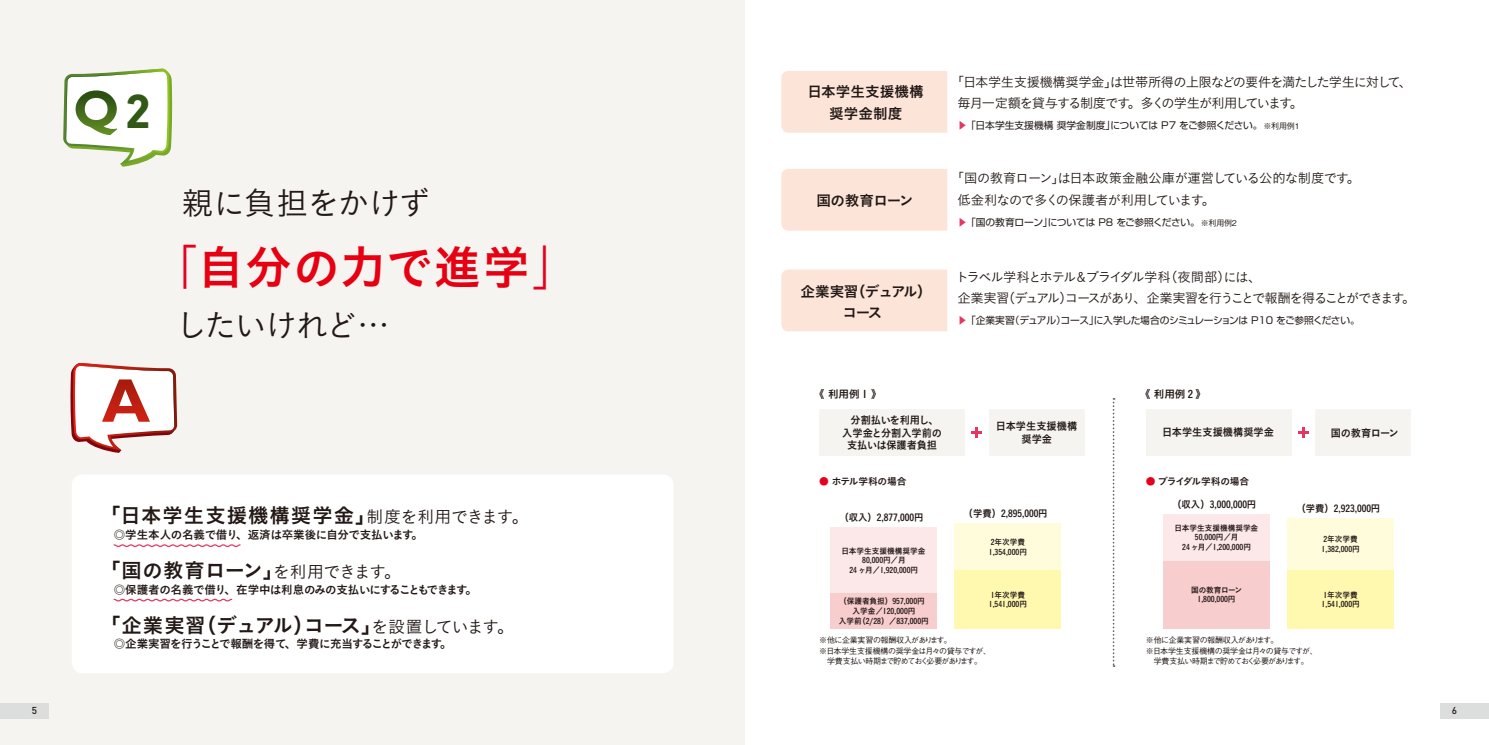
<style>
.page{position:relative;width:1489px;height:745px;background:#fff}
.page>*{position:absolute;margin:0;border:0;box-sizing:border-box;transform-origin:0 0}
.t1{font:700 48.75px "DIN Next LT Pro";color:#315816}
.t2{font:47px "Koburina Go Std W6";letter-spacing:.015em;color:#e60012}
.t3{font:31.88px "Koburina Go Std W3";letter-spacing:-.045em;color:#221815}
.t4{font:20.38px "Koburina Go Std W6";letter-spacing:-.035em;color:#221815}
.t5{font:20.38px "Koburina Go Std W6";letter-spacing:.035em;color:#221815}
.t6{font:20.38px "Koburina Go Std W6";letter-spacing:.015em;color:#221815}
.t7{font:14.62px/21.5px "Koburina Go Std W6";color:#221815;text-align:center}
.t8{font:14.62px/21.5px "Koburina Go Std W6";letter-spacing:-.085em;color:#221815;text-align:center}
.t9{font:14.62px "Koburina Go Std W6";letter-spacing:-.035em;color:#221815}
.t10{font:13.25px/21.2px "Koburina Go Std W3";letter-spacing:-.08em;color:#221815}
.t11{font:13.25px/21.2px "Koburina Go Std W3";letter-spacing:-.11em;color:#221815}
.t12{font:13.25px/21.2px "Koburina Go Std W3";letter-spacing:-.04em;color:#221815}
.t13{font:11.5px "Koburina Go Std W6";letter-spacing:-.04em;color:#221815}
.t14{font:11.5px "Koburina Go Std W6";letter-spacing:-.07em;color:#221815}
.t15{font:10.62px/12.4px "Koburina Go Std W6";letter-spacing:-.02em;color:#221815;text-align:center;scale:.96 1}
.t16{font:10.62px/12.4px "Koburina Go Std W6";color:#221815;text-align:center;scale:.96 1}
.t17{font:10.62px "Koburina Go Std W6";color:#221815}
.t18{font:10.62px "Koburina Go Std W6";letter-spacing:-.035em;color:#221815;scale:.96 1}
.t19{font:500 9.88px "DIN";color:#221815}
.t20{font:9.75px "Shin Go Pr 6 N";letter-spacing:-.03em;color:#221815}
.t21{font:9.75px "Koburina Go Std W6";color:#221815;scale:.96 1}
.t22{font:9.75px "Shin Go Pr 6 N";color:#221815}
.t23{font:9.75px "Koburina Go Std W6";letter-spacing:-.03em;color:#221815}
.t24{font:8px/9.8px "Koburina Go Std W6";color:#221815;text-align:center;scale:.96 1}
.t25{font:500 8px/10.6px "Gothic BBB Pr 6 N";letter-spacing:-.07em;color:#221815}
.s1{font-family:"UD Shin Go Pro";font-weight:300;color:#e60020}
.s2{font-family:"Koburina Go Std W3";font-size:16.88px}
.s3{color:#e73562}
.s4{font-family:"Gothic BBB Pr 6 N";font-weight:500;font-size:8px}
.s5{color:#e60020}
</style>
<div class="page">
<div style="left:781px;top:71px;width:166px;height:62px;background:#fce4d9"></div>
<div style="left:781px;top:169px;width:166px;height:61px;background:#fce4d9"></div>
<div style="left:781px;top:269px;width:166px;height:62px;background:#fce4d9"></div>
<div style="left:0;top:0;width:744px;height:744px;background:#f5f4f0"></div>
<div style="left:72px;top:474px;width:601px;height:198px;background:#fff;border-radius:11px"></div>
<div style="left:1163px;top:560px;width:106px;height:68px;background:#f8cdce"></div>
<div style="left:1163px;top:514px;width:106px;height:46px;background:#fce8e8"></div>
<svg style="left:1112px;top:398px;width:2px;height:268px"></svg>
<svg style="left:971px;top:427px;width:11px;height:10px"></svg>
<div style="left:819px;top:409px;width:145px;height:46px;background:#f5f4f0"></div>
<div style="left:988px;top:409px;width:96px;height:46px;background:#f5f4f0"></div>
<svg style="left:1298px;top:427px;width:10px;height:10px"></svg>
<div style="left:1145px;top:409px;width:146px;height:46px;background:#f5f4f0"></div>
<div style="left:1315px;top:409px;width:96px;height:46px;background:#f5f4f0"></div>
<div style="left:830px;top:593px;width:106px;height:35px;background:#f8cdce"></div>
<div style="left:830px;top:527px;width:106px;height:66px;background:#fce8e8"></div>
<div style="left:954px;top:523px;width:107px;height:46px;background:#fffcdb"></div>
<div style="left:954px;top:569px;width:107px;height:59px;background:#fff9b0"></div>
<div style="left:1287px;top:569px;width:106px;height:59px;background:#fff9b0"></div>
<div style="left:1287px;top:518px;width:106px;height:51px;background:#fffcdb"></div>
<svg style="left:113px;top:544px;width:128px;height:3px"></svg>
<svg style="left:113px;top:598px;width:120px;height:3px"></svg>
<svg style="left:70px;top:363px;width:107px;height:89px"></svg>
<svg style="left:63px;top:68px;width:109px;height:99px"></svg>
<div style="left:0;top:702px;width:49px;height:16px;background:#dcdddd"></div>
<div style="left:1440px;top:702px;width:48px;height:16px;background:#dcdddd"></div>
<h1 class="t1" style="left:124px;top:82px;width:29px">2</h1>
<h3 class="t3" style="left:181px;top:179px;width:251px">親に負担をかけず</h3>
<h2 class="t2" style="left:150px;top:231px;width:430px"><span class="s1">「</span>自分の力で進学<span class="s1">」</span></h2>
<h3 class="t3" style="left:175px;top:300px;width:216px">したいけれど…</h3>
<h3 class="t5" style="left:100px;top:499px;width:430px">「日本学生支援機構奨学金」<span class="s2">制度を利用できます。</span></h3>
<h3 class="t13" style="left:114px;top:525px;width:310px">◎学生本人の名義で借り、返済は卒業後に自分で支払います。</h3>
<h3 class="t6" style="left:100px;top:554px;width:302px">「国の教育ローン」<span class="s2">を利用できます。</span></h3>
<h3 class="t13" style="left:114px;top:580px;width:365px">◎保護者の名義で借り、在学中は利息のみの支払いにすることもできます。</h3>
<h3 class="t4" style="left:100px;top:608px;width:415px">「企業実習（デュアル）コース」<span class="s2">を設置しています。</span></h3>
<h3 class="t14" style="left:114px;top:634px;width:339px">◎企業実習を行うことで報酬を得て、学費に充当することができます。</h3>
<h3 class="t7" style="left:807px;top:81px;width:118px">日本学生支援機構奨学金制度</h3>
<h3 class="t9" style="left:816px;top:189px;width:99px">国の教育ローン</h3>
<h3 class="t8" style="left:800px;top:280px;width:133px">企業実習（デュアル）コース</h3>
<h3 class="t10" style="left:957px;top:71px;width:456px;text-indent:-7px">「日本学生支援機構奨学金」は世帯所得の上限などの要件を満たした学生に対して、毎月一定額を貸与する制度です。多くの学生が利用しています。</h3>
<p class="t22" style="left:957px;top:117px;width:344px"><span class="s3">▶</span> 「日本学生支援機構 奨学金制度」については P7 をご参照ください。<span class="s4">※利用例1</span></p>
<h3 class="t12" style="left:957px;top:167px;width:404px;text-indent:-7px">「国の教育ローン」は日本政策金融公庫が運営している公的な制度です。低金利なので多くの保護者が利用しています。</h3>
<p class="t20" style="left:957px;top:214px;width:281px"><span class="s3">▶</span> 「国の教育ローン」については P8 をご参照ください。<span class="s4">※利用例2</span></p>
<h3 class="t11" style="left:955px;top:266px;width:461px">トラベル学科とホテル＆ブライダル学科（夜間部）には、<br>企業実習（デュアル）コースがあり、企業実習を行うことで報酬を得ることができます。</h3>
<p class="t20" style="left:957px;top:312px;width:404px"><span class="s3">▶</span> 「企業実習（デュアル）コース」に入学した場合のシミュレーションは P10 をご参照ください。</p>
<h3 class="t17" style="left:814px;top:385px;width:69px">《 利用例 1 》</h3>
<h3 class="t17" style="left:1139px;top:385px;width:68px">《 利用例 2 》</h3>
<h3 class="t15" style="left:842px;top:414px;width:105px">分割払いを利用し、入学金と分割入学前の支払いは保護者負担</h3>
<h3 class="t16" style="left:995px;top:420px;width:86px">日本学生支援機構奨学金</h3>
<h3 class="t16" style="left:1162px;top:426px;width:118px">日本学生支援機構奨学金</h3>
<h3 class="t18" style="left:1330px;top:424px;width:72px">国の教育ローン</h3>
<p class="t23" style="left:819px;top:474px;width:89px"><span class="s5">●</span> ホテル学科の場合</p>
<p class="t23" style="left:1145px;top:474px;width:105px"><span class="s5">●</span> ブライダル学科の場合</p>
<p class="t21" style="left:963px;top:505px;width:89px">（学費）2,895,000円</p>
<p class="t21" style="left:839px;top:509px;width:89px">（収入）2,877,000円</p>
<p class="t24" style="left:841px;top:545px;width:89px">日本学生支援機構奨学金<br>80,000円／月<br>24 ヶ月／1,920,000円</p>
<p class="t24" style="left:839px;top:596px;width:95px">（保護者負担）957,000円入学金／120,000円<br>入学前（2/28）／837,000円</p>
<p class="t24" style="left:988px;top:589px;width:41px;text-align:left">1年次学費<br>1,541,000円</p>
<p class="t24" style="left:988px;top:537px;width:41px;text-align:left">2年次学費<br>1,354,000円</p>
<p class="t21" style="left:1172px;top:496px;width:89px">（収入）3,000,000円</p>
<p class="t21" style="left:1296px;top:500px;width:89px">（学費）2,923,000円</p>
<p class="t24" style="left:1174px;top:522px;width:89px">日本学生支援機構奨学金<br>50,000円／月<br>24 ヶ月／1,200,000円</p>
<p class="t24" style="left:1191px;top:584px;width:54px">国の教育ローン<br>1,800,000円</p>
<p class="t24" style="left:1321px;top:534px;width:41px;text-align:left">2年次学費<br>1,382,000円</p>
<p class="t24" style="left:1321px;top:589px;width:41px;text-align:left">1年次学費<br>1,541,000円</p>
<p class="t25" style="left:819px;top:633px;width:173px">※他に企業実習の報酬収入があります。<br>※日本学生支援機構の奨学金は月々の貸与ですが、　学費支払い時期まで貯めておく必要があります。</p>
<p class="t25" style="left:1145px;top:633px;width:173px">※他に企業実習の報酬収入があります。<br>※日本学生支援機構の奨学金は月々の貸与ですが、　学費支払い時期まで貯めておく必要があります。</p>
<p class="t19" style="left:32px;top:703px;width:7px">5</p>
<p class="t19" style="left:1451px;top:703px;width:7px">6</p>
</div>
